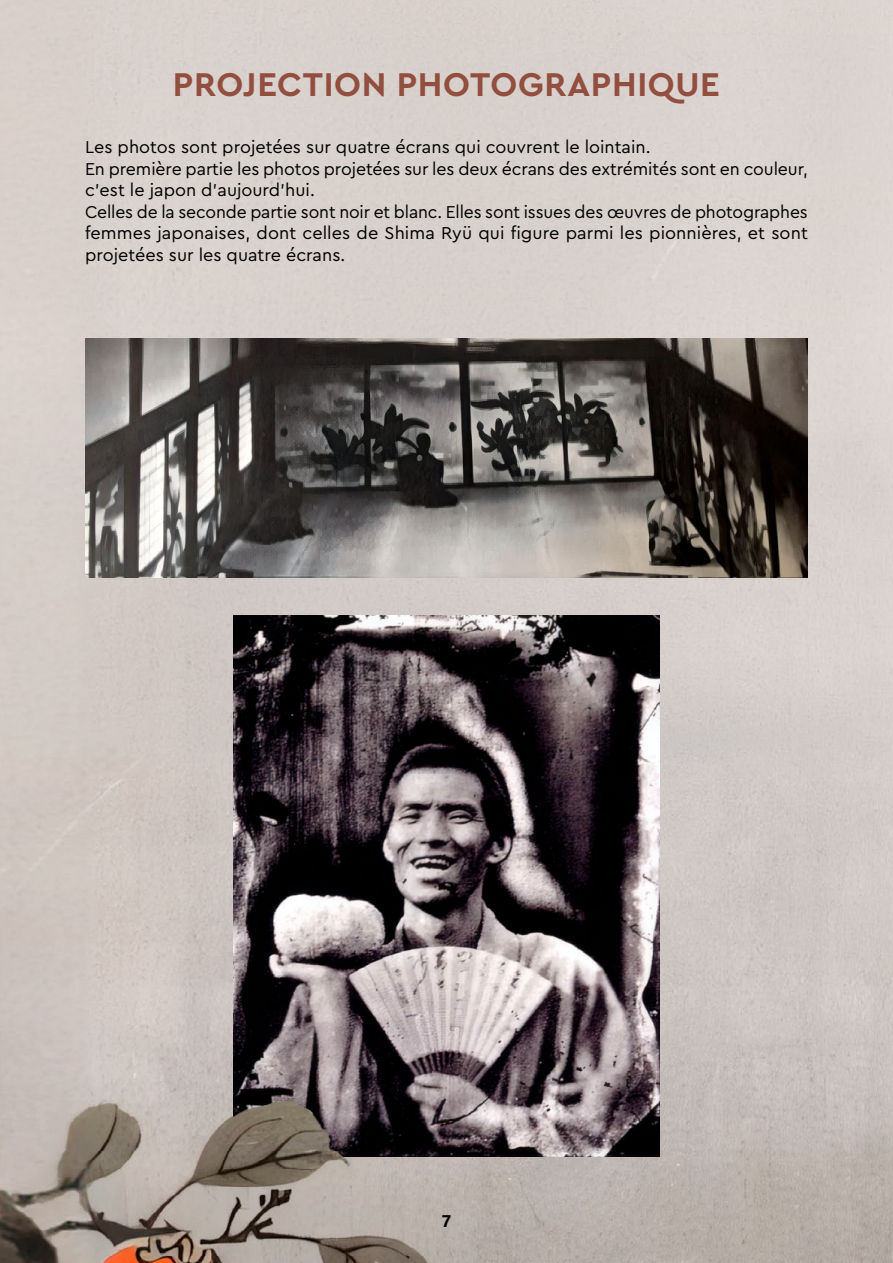
<style>
.page{position:relative;width:893px;height:1263px;background:#fff}
.page>*{position:absolute;margin:0;border:0;box-sizing:border-box;transform-origin:0 0}
.t1{font:700 34.5px "Cera PRO";letter-spacing:.02em;color:#924e3e}
.t2{font:18px/21.6px "Cera PRO";letter-spacing:-.005em;color:#000}
.t3{font:700 18px "Acumin Pro";color:#000}
</style>
<div class="page">
<img style="left:0;top:0;width:893px;height:961px">
<img style="left:85px;top:338px;width:723px;height:239px">
<img style="left:233px;top:616px;width:427px;height:345px">
<img style="left:0;top:961px;width:893px;height:302px">
<h1 class="t1" style="left:173px;top:61px;width:549px">PROJECTION PHOTOGRAPHIQUE</h1>
<p class="t2" style="left:85px;top:135px;width:724px">Les photos sont projetées sur quatre écrans qui couvrent le lointain.<br>En première partie les photos projetées sur les deux écrans des extrémités sont en couleur, c’est le japon d’aujourd’hui.<br>Celles de la seconde partie sont noir et blanc. Elles sont issues des œuvres de photographes femmes japonaises, dont celles de Shima Ryü qui figure parmi les pionnières, et sont projetées sur les quatre écrans.</p>
<p class="t3" style="left:442px;top:1208px;width:10px">7</p>
</div>
